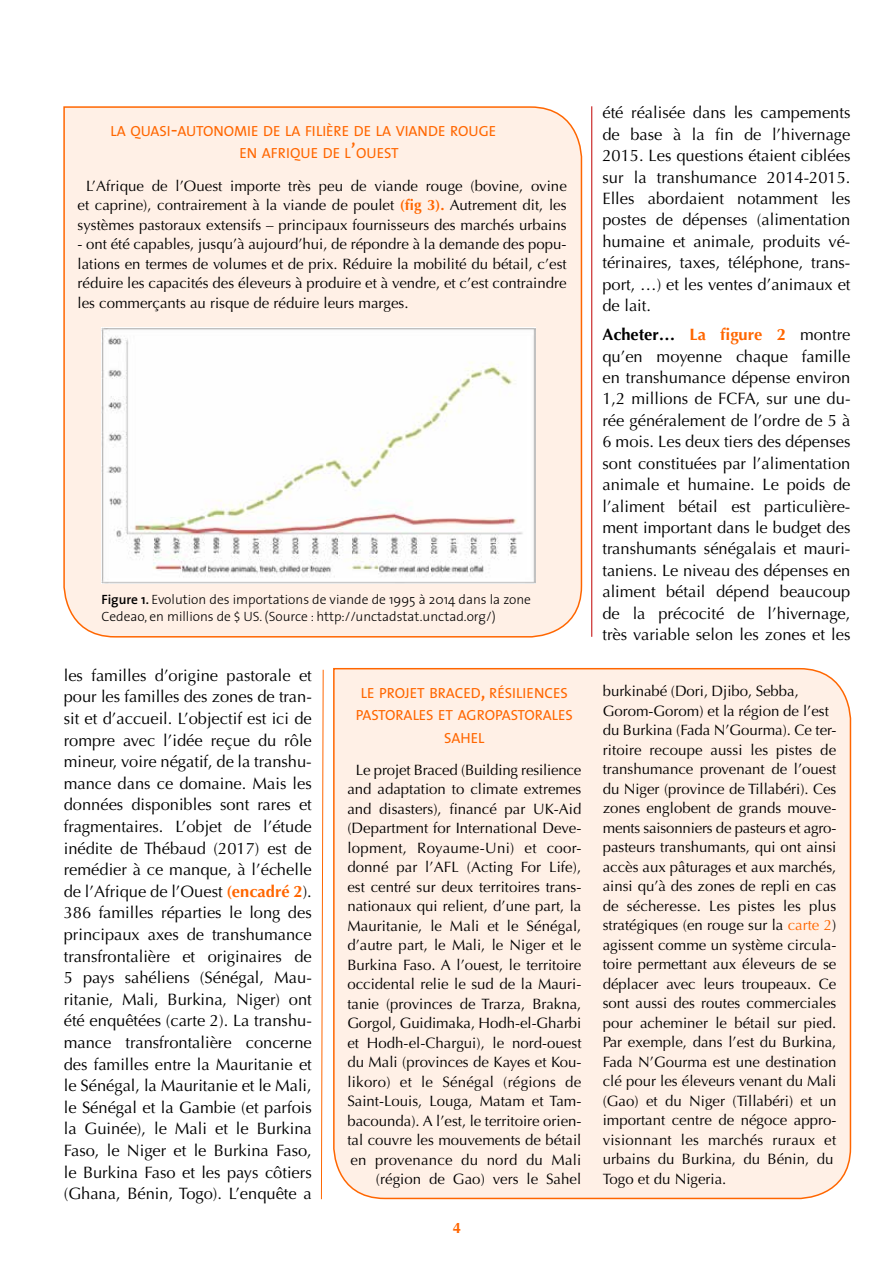
<style>
.page{position:relative;width:893px;height:1263px;background:#fff}
.page>*{position:absolute;margin:0;border:0;box-sizing:border-box;transform-origin:0 0}
.t1{font:16.5px/21.6px "Optima";color:#000;text-align:justify}
.t2{font:15px/19.5px "Optima";color:#000;text-align:center}
.t3{font:700 15px "Optima";color:#f60}
.t4{font:14.7px/22.5px "The Sans";color:#f60}
.t5{font:300 13.5px/16.5px "The Sans";color:#000}
.s1{font-size:21px}
.s2{font-weight:700;color:#f60}
.s3{font-weight:600}
.s4{font-weight:700}
.s5{color:#f60}
</style>
<div class="page">
<hr style="left:591px;top:106px;width:1px;height:531px;background:#c00000">
<svg style="left:321px;top:669px;width:3px;height:531px"></svg>
<div style="left:63px;top:106px;width:520px;height:532px;background:#fff0e6"></div>
<img style="left:102px;top:327px;width:433px;height:257px">
<div style="left:333px;top:667px;width:519px;height:533px;background:#fff0e6"></div>
<p class="t4" style="left:240px;top:119px;width:258px;text-indent:-129px">LA QUASI<span class="s1">-</span>AUTONOMIE DE LA FILIÈRE DE LA VIANDE ROUGE<br>EN AFRIQUE DE L<span class="s1">’</span>OUEST</p>
<p class="t2" style="left:78px;top:176px;width:491px">L’Afrique de l’Ouest importe très peu de viande rouge (bovine, ovine et caprine), contrairement à la viande de poulet <span class="s2">(fig 3).</span> Autrement dit, les systèmes pastoraux extensifs – principaux fournisseurs des marchés urbains</p>
<p class="t2" style="left:78px;top:234px;width:491px;text-align:justify">- ont été capables, jusqu’à aujourd’hui, de répondre à la demande des popu&shy;lations en termes de volumes et de prix. Réduire la mobilité du bétail, c’est réduire les capacités des éleveurs à produire et à vendre, et c’est contraindre les commerçants au risque de réduire leurs marges.</p>
<p class="t5" style="left:102px;top:591px;width:431px"><span class="s3">Figure 1.</span> Evolution des importations de viande de 1995 à 2014 dans la zone<br>Cedeao, en millions de $ US. (Source : http://unctadstat.unctad.org/)</p>
<p class="t1" style="left:64px;top:665px;width:250px">les familles d’origine pastorale et pour les familles des zones de tran&shy;sit et d’accueil. L’objectif est ici de rompre avec l’idée reçue du rôle mineur, voire négatif, de la transhu&shy;mance dans ce domaine. Mais les données disponibles sont rares et fragmentaires. L’objet de l’étude inédite de Thébaud (2017) est de remédier à ce manque, à l’échelle de l’Afrique de l’Ouest <span class="s2">(encadré 2</span>).<br>386 familles réparties le long des principaux axes de transhumance transfrontalière et originaires de 5 pays sahéliens (Sénégal, Mau&shy;ritanie, Mali, Burkina, Niger) ont été enquêtées (carte 2). La transhu&shy;mance transfrontalière concerne des familles entre la Mauritanie et le Sénégal, la Mauritanie et le Mali, le Sénégal et la Gambie (et parfois la Guinée), le Mali et le Burkina Faso, le Niger et le Burkina Faso, le Burkina Faso et les pays côtiers (Ghana, Bénin, Togo). L’enquête a</p>
<p class="t4" style="left:356px;top:681px;width:219px;text-align:center">LE PROJET BRACED<span class="s1">,</span> RÉSILIENCES<br>PASTORALES ET AGROPASTORALES<br>SAHEL</p>
<p class="t2" style="left:347px;top:760px;width:236px;text-align:right">Le projet Braced (Building resilience and adaptation to climate extremes and disasters), financé par UK-Aid (Department for International Deve&shy;lopment, Royaume-Uni) et coor&shy;donné par l’AFL (Acting For Life), est centré sur deux territoires trans&shy;nationaux qui relient, d’une part, la Mauritanie, le Mali et le Sénégal, d’autre part, le Mali, le Niger et le Burkina Faso. A l’ouest, le territoire occidental relie le sud de la Mauri&shy;tanie (provinces de Trarza, Brakna, Gorgol, Guidimaka, Hodh-el-Gharbi et Hodh-el-Chargui), le nord-ouest du Mali (provinces de Kayes et Kou&shy;likoro) et le Sénégal (régions de Saint-Louis, Louga, Matam et Tam&shy;bacounda). A l’est, le territoire orien&shy;tal couvre les mouvements de bétail en provenance du nord du Mali (région de Gao) vers le Sahel</p>
<p class="t3" style="left:453px;top:1219px;width:10px">4</p>
<p class="t1" style="left:602px;top:102px;width:250px">été réalisée dans les campements de base à la fin de l’hivernage 2015. Les questions étaient ciblées sur la transhumance 2014-2015.<br>Elles abordaient notamment les postes de dépenses (alimentation humaine et animale, produits vé&shy;térinaires, taxes, téléphone, trans&shy;port, …) et les ventes d’animaux et de lait.</p>
<p class="t1" style="left:602px;top:324px;width:250px"><span class="s4">Acheter…</span> <span class="s2">La figure 2</span> montre qu’en moyenne chaque famille en transhumance dépense environ 1,2 millions de FCFA, sur une du&shy;rée généralement de l’ordre de 5 à 6 mois. Les deux tiers des dépenses sont constituées par l’alimentation animale et humaine. Le poids de l’aliment bétail est particulière&shy;ment important dans le budget des transhumants sénégalais et mauri&shy;taniens. Le niveau des dépenses en aliment bétail dépend beaucoup de la précocité de l’hivernage, très variable selon les zones et les</p>
<p class="t2" style="left:603px;top:681px;width:235px;text-align:left">burkinabé (Dori, Djibo, Sebba, Gorom-Gorom) et la région de l’est du Burkina (Fada N’Gourma). Ce ter&shy;ritoire recoupe aussi les pistes de transhumance provenant de l’ouest du Niger (province de Tillabéri). Ces zones englobent de grands mouve&shy;ments saisonniers de pasteurs et agro&shy;pasteurs transhumants, qui ont ainsi accès aux pâturages et aux marchés, ainsi qu’à des zones de repli en cas de sécheresse. Les pistes les plus stratégiques (en rouge sur la <span class="s5">carte 2</span>) agissent comme un système circula&shy;toire permettant aux éleveurs de se déplacer avec leurs troupeaux. Ce sont aussi des routes commerciales pour acheminer le bétail sur pied.<br>Par exemple, dans l’est du Burkina, Fada N’Gourma est une destination clé pour les éleveurs venant du Mali (Gao) et du Niger (Tillabéri) et un important centre de négoce appro&shy;visionnant les marchés ruraux et urbains du Burkina, du Bénin, du Togo et du Nigeria.</p>
</div>
